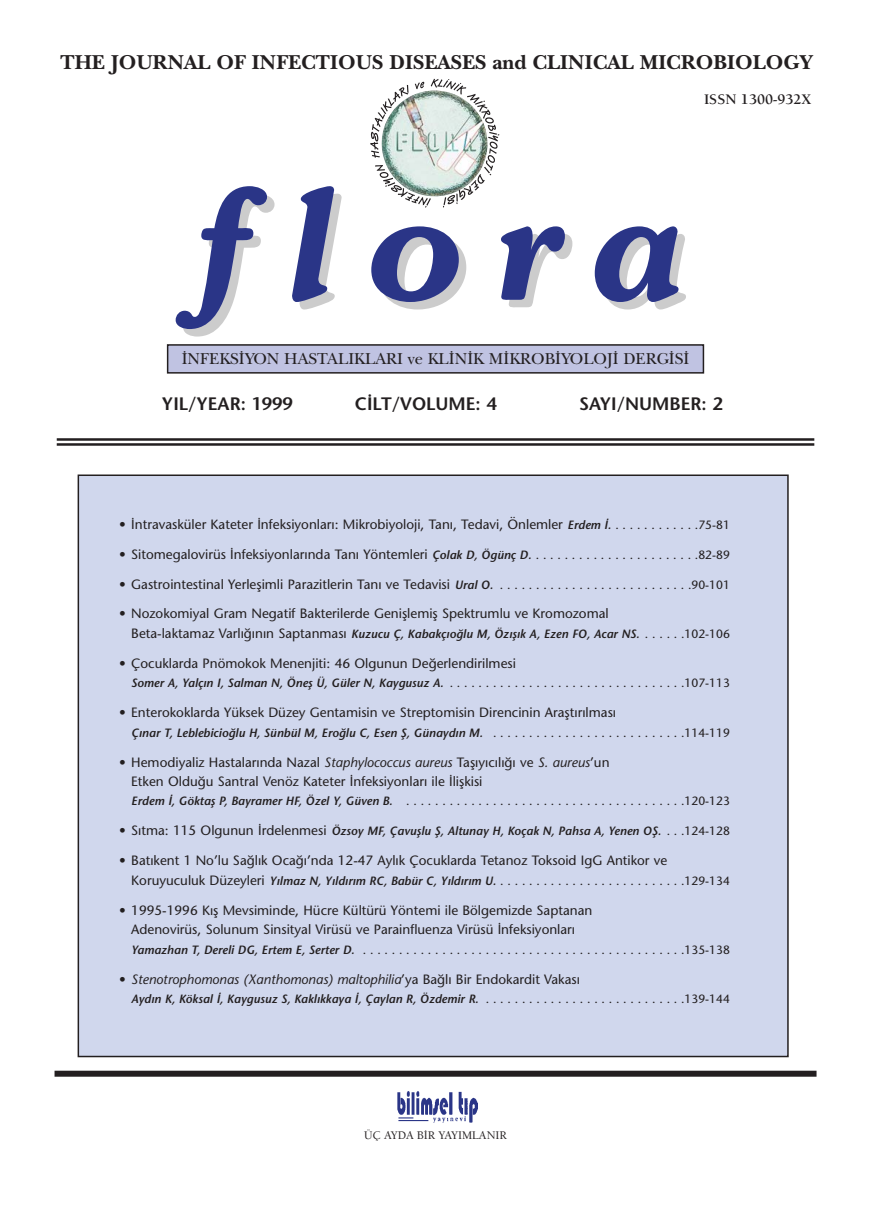
<style>
.page{position:relative;width:872px;height:1211px;background:#fff}
.page>*{position:absolute;margin:0;border:0;box-sizing:border-box;transform-origin:0 0}
.t1{font:italic 600 150px "Souvenir";letter-spacing:.195em;color:#2a3587}
.t2{font:700 21px "New Baskerville";color:#231f20}
.t3{font:600 18px "Stone Sans";color:#231f20}
.t4{font:16.5px "New Baskerville";color:#231f20}
.t5{font:700 15px "Berkeley";color:#231f20}
.t6{font:13.5px/19.5px "Stone Sans";color:#231f20}
.t7{font:italic 13.5px "Stone Sans";color:#231f20}
.t8{font:italic 600 12px "Stone Sans";color:#231f20}
.t9{font:12px "Stone Sans";color:#231f20}
.t10{font:500 12px "Berkeley";color:#231f20}
.s1{font-weight:600;font-style:italic;font-size:12px}
.s2{font-size:12px}
.s3{font-weight:400;font-style:normal;font-size:13.5px}
.s4{font-weight:400;font-style:normal}
.s5{font-style:italic}
.s6{font-weight:600;font-style:italic}
.s7{font-style:normal}
</style>
<div class="page">
<div style="left:168px;top:345px;width:535px;height:28px;background:#c0c3e2"></div>
<div style="left:167px;top:344px;width:537px;height:29px;border:2px solid #231f20"></div>
<hr style="left:57px;top:438px;width:757px;height:3px;background:#231f20">
<hr style="left:57px;top:443px;width:757px;height:3px;background:#231f20">
<div style="left:78px;top:475px;width:710px;height:581px;background:#d0d7ed"></div>
<div style="left:55px;top:1070px;width:761px;height:6px;background:#231f20"></div>
<svg style="left:370px;top:78px;width:129px;height:130px"></svg>
<img style="left:381px;top:90px;width:106px;height:106px;border-radius:50%">
<img style="left:397px;top:1091px;width:80px;height:31px">
<h2 class="t2" style="left:60px;top:54px;width:754px">THE JOURNAL OF INFECTIOUS DISEASES and CLINICAL MICROBIOLOGY</h2>
<p class="t5" style="left:704px;top:93px;width:109px">ISSN 1300-932X</p>
<h1 class="t1" style="left:184px;top:185px;width:497px">flora</h1>
<p class="t4" style="left:182px;top:352px;width:509px">İNFEKSİYON HASTALIKLARI ve KLİNİK MİKROBİYOLOJİ DERGİSİ</p>
<h3 class="t3" style="left:162px;top:397px;width:132px">YIL/YEAR: 1999</h3>
<h3 class="t3" style="left:355px;top:397px;width:143px">CİLT/VOLUME: 4</h3>
<h3 class="t3" style="left:579px;top:397px;width:145px">SAYI/NUMBER: 2</h3>
<p class="t6" style="left:119px;top:515px;width:612px">• İntravasküler Kateter İnfeksiyonları: Mikrobiyoloji, Tanı, Tedavi, Önlemler <span class="s1">Erdem İ.</span> <span class="s2">. . . . . . . . . . . .75-81</span></p>
<p class="t6" style="left:119px;top:545px;width:612px">• Sitomegalovirüs İnfeksiyonlarında Tanı Yöntemleri <span class="s1">Çolak D, Ögünç D.</span> <span class="s2">. . . . . . . . . . . . . . . . . . . . . . .82-89</span></p>
<p class="t6" style="left:119px;top:575px;width:612px">• Gastrointestinal Yerleşimli Parazitlerin Tanı ve Tedavisi <span class="s1">Ural O.</span> <span class="s2">. . . . . . . . . . . . . . . . . . . . . . . . . . .90-101</span></p>
<p class="t6" style="left:119px;top:605px;width:491px">• Nozokomiyal Gram Negatif Bakterilerde Genişlemiş Spektrumlu ve Kromozomal</p>
<p class="t8" style="left:131px;top:629px;width:600px"><span class="s3">Beta-laktamaz Varlığının Saptanması</span> Kuzucu Ç, Kabakçıoğlu M, Özışık A, Ezen FO, Acar NS. <span class="s4">. . . . . .102-106</span></p>
<p class="t6" style="left:119px;top:655px;width:398px">• Çocuklarda Pnömokok Menenjiti: 46 Olgunun Değerlendirilmesi</p>
<p class="t8" style="left:131px;top:678px;width:600px">Somer A, Yalçın I, Salman N, Öneş Ü, Güler N, Kaygusuz A. <span class="s4">. . . . . . . . . . . . . . . . . . . . . . . . . . . . . . . . .107-113</span></p>
<p class="t6" style="left:119px;top:704px;width:498px">• Enterokoklarda Yüksek Düzey Gentamisin ve Streptomisin Direncinin Araştırılması</p>
<p class="t8" style="left:131px;top:728px;width:600px">Çınar T, Leblebicioğlu H, Sünbül M, Eroğlu C, Esen Ş, Günaydın M. <span class="s4">. . . . . . . . . . . . . . . . . . . . . . . . . . .114-119</span></p>
<p class="t6" style="left:131px;top:753px;width:480px;text-indent:-12px">• Hemodiyaliz Hastalarında Nazal <span class="s5">Staphylococcus aureus</span> Taşıyıcılığı ve <span class="s5">S. aureus</span>’un<br>Etken Olduğu Santral Venöz Kateter İnfeksiyonları ile İlişkisi</p>
<p class="t9" style="left:131px;top:796px;width:600px"><span class="s6">Erdem İ, Göktaş P, Bayramer HF, Özel Y, Güven B.</span> . . . . . . . . . . . . . . . . . . . . . . . . . . . . . . . . . . . . . . .120-123</p>
<p class="t8" style="left:119px;top:826px;width:612px"><span class="s3">• Sıtma: 115 Olgunun İrdelenmesi</span> Özsoy MF, Çavuşlu Ş, Altunay H, Koçak N, Pahsa A, Yenen OŞ. <span class="s4">. . .124-128</span></p>
<p class="t6" style="left:119px;top:852px;width:549px">• Batıkent 1 No’lu Sağlık Ocağı’nda 12-47 Aylık Çocuklarda Tetanoz Toksoid IgG Antikor ve</p>
<p class="t8" style="left:131px;top:876px;width:600px"><span class="s3">Koruyuculuk Düzeyleri</span> Yılmaz N, Yıldırım RC, Babür C, Yıldırım U. <span class="s4">. . . . . . . . . . . . . . . . . . . . . . . . . .129-134</span></p>
<p class="t6" style="left:119px;top:901px;width:474px;text-align:center">• 1995-1996 Kış Mevsiminde, Hücre Kültürü Yöntemi ile Bölgemizde Saptanan<br>Adenovirüs, Solunum Sinsityal Virüsü ve Parainfluenza Virüsü İnfeksiyonları</p>
<p class="t9" style="left:131px;top:944px;width:600px"><span class="s6">Yamazhan T, Dereli DG, Ertem E, Serter D.</span> . . . . . . . . . . . . . . . . . . . . . . . . . . . . . . . . . . . . . . . . . . . . .135-138</p>
<p class="t7" style="left:119px;top:973px;width:462px"><span class="s7">•</span> Stenotrophomonas (Xanthomonas) maltophilia<span class="s7">’ya Bağlı Bir Endokardit Vakası</span></p>
<p class="t8" style="left:131px;top:994px;width:600px">Aydın K, Köksal İ, Kaygusuz S, Kaklıkkaya İ, Çaylan R, Özdemir R. <span class="s4">. . . . . . . . . . . . . . . . . . . . . . . . . . . .139-144</span></p>
<p class="t10" style="left:364px;top:1130px;width:144px">ÜÇ AYDA BİR YAYIMLANIR</p>
</div>
